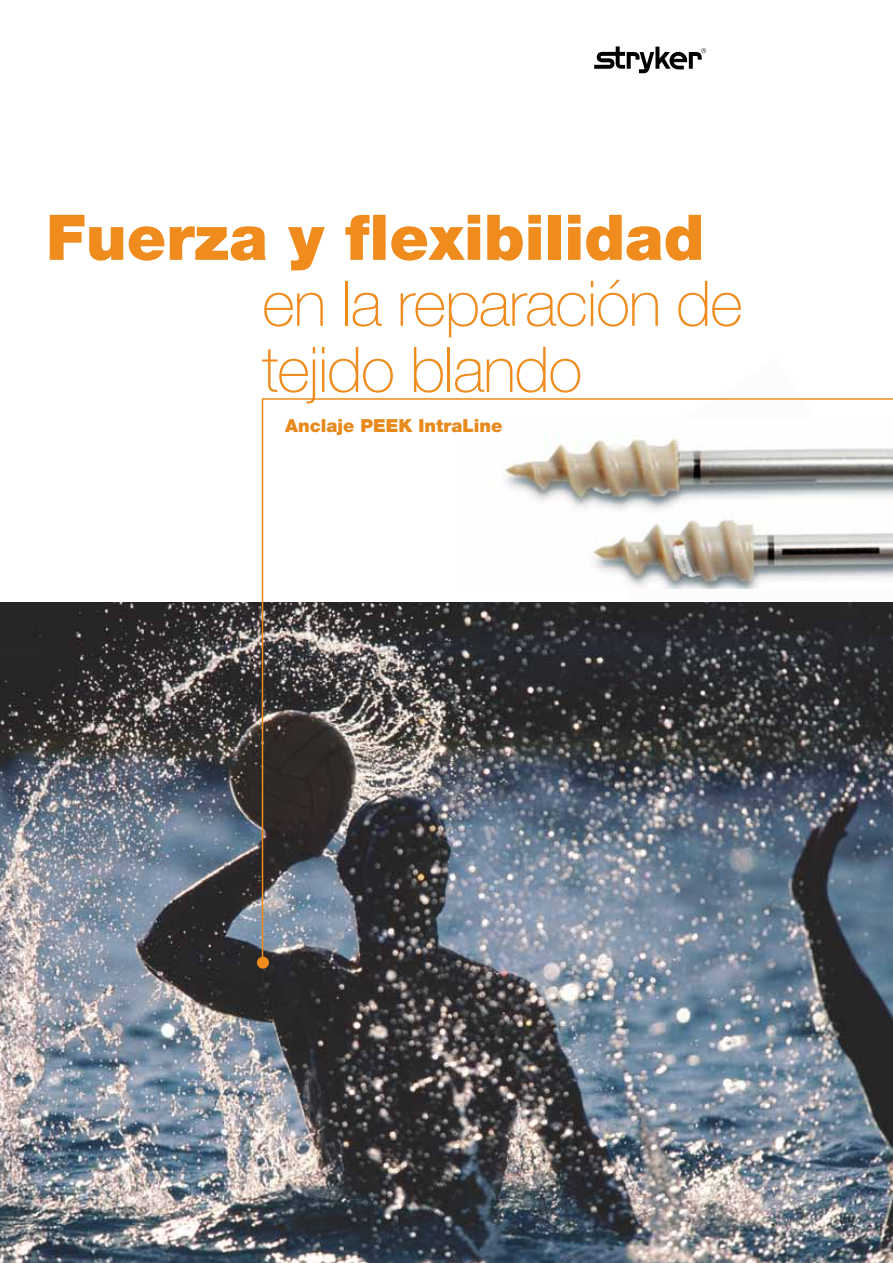
<style>
.page{position:relative;width:893px;height:1263px;background:#fff}
.page>*{position:absolute;margin:0;border:0;box-sizing:border-box;transform-origin:0 0}
.t1{font:100 63px/66px "Helvetica Neue";letter-spacing:-.02em;color:#f08b1d}
.t2{font:900 63px "Helvetica Neue";color:#f08b1d}
.t3{font:900 18px "Helvetica Neue";color:#e8891c}
</style>
<div class="page">
<svg style="left:594px;top:46px;width:112px;height:27px"></svg>
<img style="left:0;top:603px;width:893px;height:660px">
<div style="left:257px;top:957px;width:12px;height:12px;background:#f08b1d;border-radius:50%"></div>
<img style="left:261px;top:398px;width:632px;height:571px">
<div style="left:370px;top:420px;width:523px;height:168px;background:#fff"></div>
<img style="left:504px;top:436px;width:389px;height:152px">
<p class="t2" style="left:46px;top:200px;width:660px">Fuerza y flexibilidad</p>
<p class="t1" style="left:262px;top:270px;width:482px">en la reparación de tejido blando</p>
<p class="t3" style="left:285px;top:414px;width:219px">Anclaje PEEK IntraLine</p>
</div>
